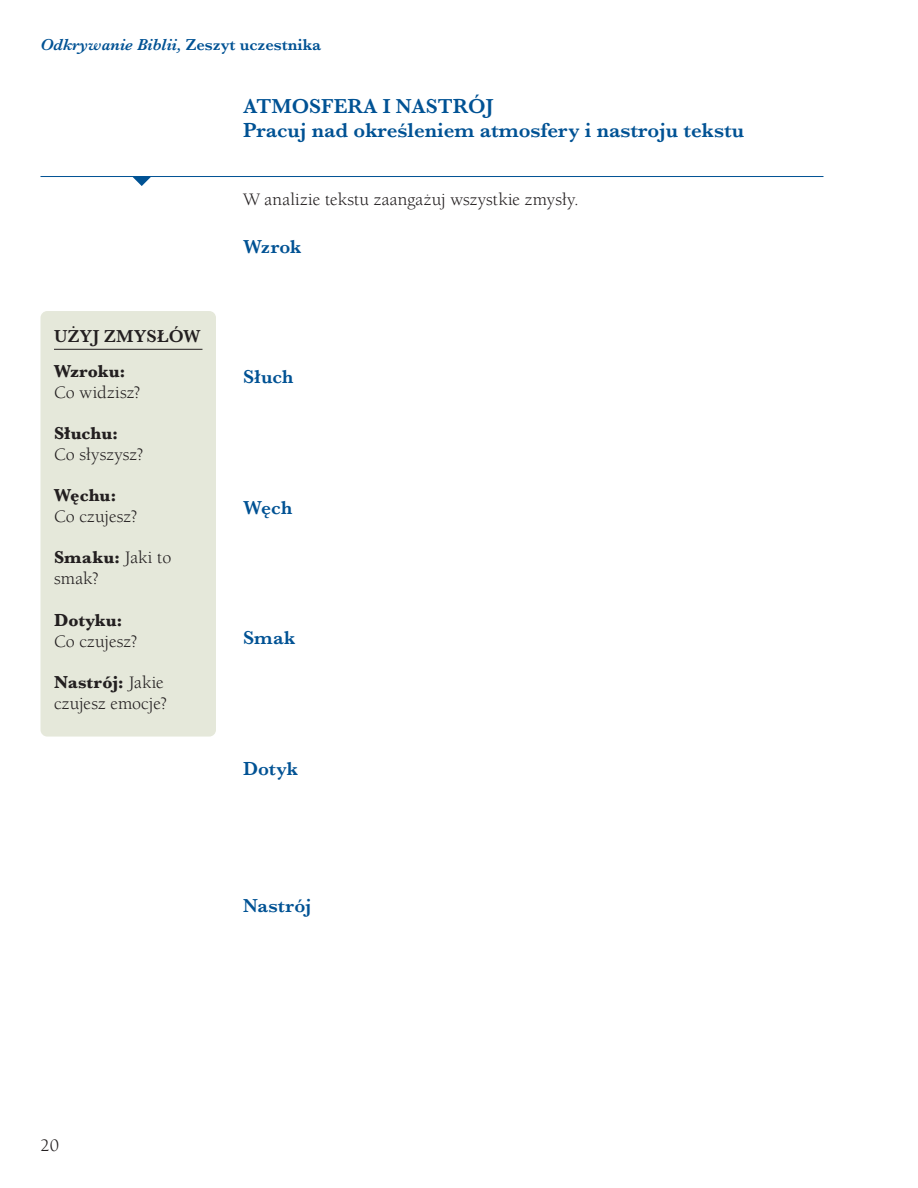
<style>
.page{position:relative;width:918px;height:1188px;background:#fff}
.page>*{position:absolute;margin:0;border:0;box-sizing:border-box;transform-origin:0 0}
.ST_Body_Copy_1st{font:600 21px/24px "Baskerville";color:#005294}
.ST_L3_Subhead_Bold{font:600 19.5px "Baskerville";letter-spacing:.005em;color:#005294}
.ST_sidebar_copy_Cont{font:18px/21px "Berkeley Pro";letter-spacing:.005em;color:#231f20}
.ST_Body_Copy_1st-2{font:18px "Berkeley Pro";letter-spacing:.01em;color:#231f20}
.ST_Sidebar_Head_Cont{font:600 18px "Baskerville";letter-spacing:.015em;color:#231f20}
.t1{font:18px "Berkeley Std";color:#231f20}
.t2{font:italic 600 16.5px "Baskerville";color:#005294}
.s1{font-style:normal}
.s2{font-family:"Baskerville";font-weight:700}
</style>
<div class="page">
<hr style="left:40px;top:176px;width:784px;height:1px;background:#005294">
<svg style="left:132px;top:177px;width:19px;height:9px"></svg>
<div style="left:40px;top:311px;width:176px;height:426px;background:#e5e8da;border-radius:7px"></div>
<hr style="left:54px;top:349px;width:148px;height:1px;background:#231f20">
<p class="t2" style="left:40px;top:34px;width:282px">Odkrywanie Biblii, <span class="s1">Zeszyt uczestnika</span></p>
<p class="ST_Body_Copy_1st" style="left:243px;top:94px;width:503px">ATMOSFERA I NASTRÓJ<br>Pracuj nad określeniem atmosfery i nastroju tekstu</p>
<p class="ST_Sidebar_Head_Cont" style="left:54px;top:324px;width:148px">UŻYJ ZMYSŁÓW</p>
<p class="ST_sidebar_copy_Cont" style="left:54px;top:361px;width:88px"><span class="s2">Wzroku:<br></span>Co widzisz?</p>
<p class="ST_sidebar_copy_Cont" style="left:54px;top:423px;width:91px"><span class="s2">Słuchu:<br></span>Co słyszysz?</p>
<p class="ST_sidebar_copy_Cont" style="left:54px;top:485px;width:85px"><span class="s2">Węchu:<br></span>Co czujesz?</p>
<p class="ST_sidebar_copy_Cont" style="left:54px;top:547px;width:119px"><span class="s2">Smaku:</span> Jaki to smak?</p>
<p class="ST_sidebar_copy_Cont" style="left:54px;top:610px;width:85px"><span class="s2">Dotyku:<br></span>Co czujesz?</p>
<p class="ST_sidebar_copy_Cont" style="left:54px;top:672px;width:115px"><span class="s2">Nastrój:</span> Jakie czujesz emocje?</p>
<p class="ST_Body_Copy_1st-2" style="left:243px;top:189px;width:337px">W analizie tekstu zaangażuj wszystkie zmysły.</p>
<p class="ST_L3_Subhead_Bold" style="left:243px;top:233px;width:60px">Wzrok</p>
<p class="ST_L3_Subhead_Bold" style="left:243px;top:363px;width:52px">Słuch</p>
<p class="ST_L3_Subhead_Bold" style="left:243px;top:494px;width:51px">Węch</p>
<p class="ST_L3_Subhead_Bold" style="left:243px;top:624px;width:54px">Smak</p>
<p class="ST_L3_Subhead_Bold" style="left:243px;top:755px;width:57px">Dotyk</p>
<p class="ST_L3_Subhead_Bold" style="left:243px;top:892px;width:70px">Nastrój</p>
<p class="t1" style="left:40px;top:1136px;width:20px">20</p>
</div>
